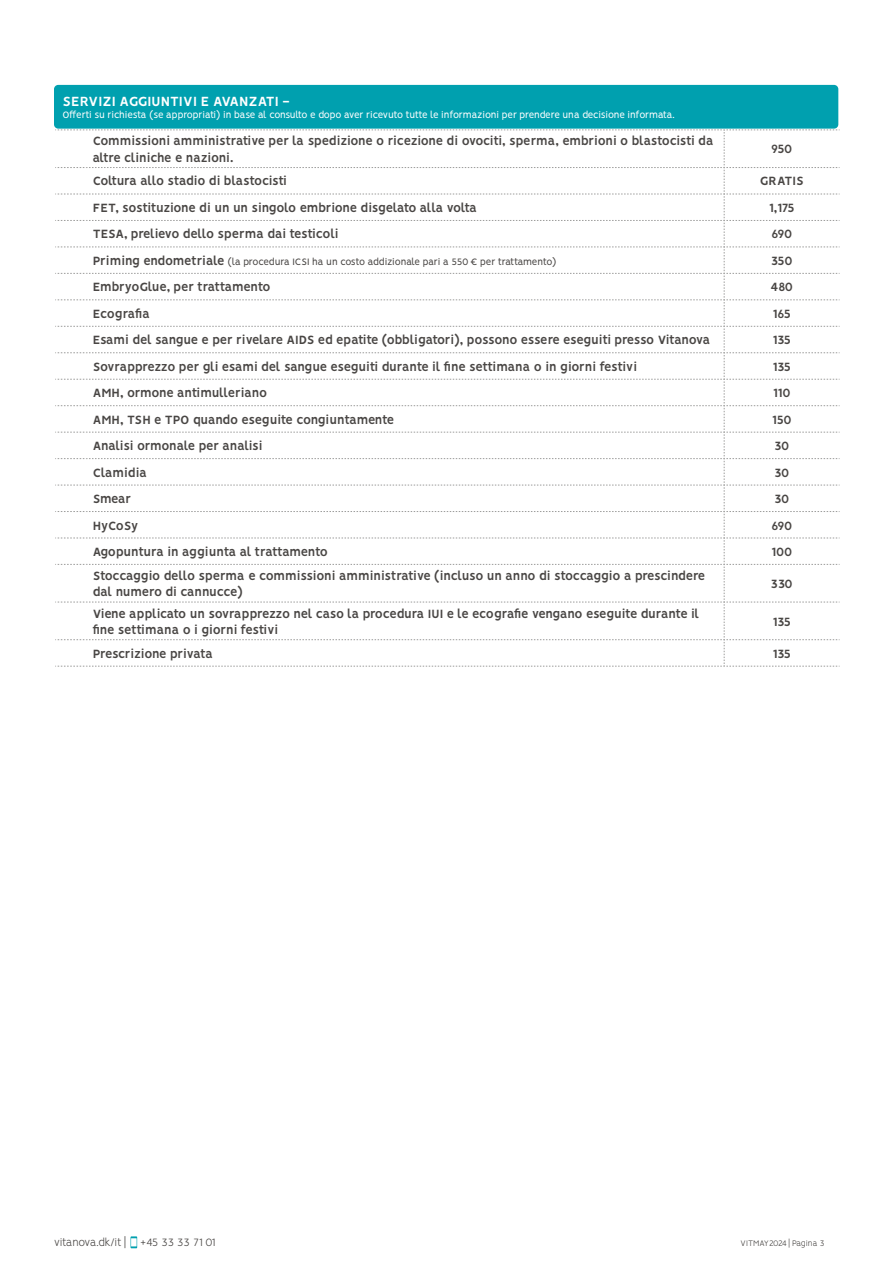
<style>
.page{position:relative;width:893px;height:1263px;background:#fff}
.page>*{position:absolute;margin:0;border:0;box-sizing:border-box;transform-origin:0 0}
.t1{font:700 15px "Vision";color:#fff}
.t2{font:700 13.5px/16.2px "Vision";letter-spacing:-.02em;color:#494644}
.t3{font:700 13.5px "Vision";color:#494644}
.t4{font:300 12px "Vision";letter-spacing:-.01em;color:#494644}
.t5{font:10.5px "Vision";letter-spacing:-.02em;color:#fff}
.t6{font:10.5px "Vision";letter-spacing:-.01em;color:#494644}
.t7{font:300 9px "Vision";color:#494644}
.s1{font-weight:700;font-size:13.5px}
</style>
<div class="page">
<svg style="left:131px;top:1236px;width:6px;height:12px"></svg>
<div style="left:131px;top:1238px;width:6px;height:8px;background:#fff"></div>
<svg style="left:55px;top:130px;width:785px;height:537px"></svg>
<div style="left:54px;top:85px;width:784px;height:44px;background:#00a0af;border-radius:4px"></div>
<p class="t1" style="left:63px;top:92px;width:229px">SERVIZI AGGIUNTIVI E AVANZATI -</p>
<p class="t5" style="left:63px;top:109px;width:614px">Offerti su richiesta (se appropriati) in base al consulto e dopo aver ricevuto tutte le informazioni per prendere una decisione informata.</p>
<p class="t2" style="left:93px;top:133px;width:623px">Commissioni amministrative per la spedizione o ricezione di ovociti, sperma, embrioni o blastocisti da altre cliniche e nazioni.</p>
<p class="t2" style="left:771px;top:141px;width:23px">950</p>
<p class="t2" style="left:93px;top:173px;width:196px">Coltura allo stadio di blastocisti</p>
<p class="t2" style="left:760px;top:173px;width:45px">GRATIS</p>
<p class="t2" style="left:93px;top:200px;width:386px">FET, sostituzione di un un singolo embrione disgelato alla volta</p>
<p class="t2" style="left:769px;top:200px;width:27px">1,175</p>
<p class="t2" style="left:93px;top:226px;width:247px">TESA, prelievo dello sperma dai testicoli</p>
<p class="t2" style="left:771px;top:226px;width:22px">690</p>
<p class="t6" style="left:93px;top:255px;width:465px"><span class="s1">Priming endometriale</span> (la procedura ICSI ha un costo addizionale pari a 550 € per trattamento)</p>
<p class="t2" style="left:771px;top:253px;width:23px">350</p>
<p class="t2" style="left:93px;top:279px;width:179px">EmbryoGlue, per trattamento</p>
<p class="t2" style="left:771px;top:279px;width:24px">480</p>
<p class="t2" style="left:93px;top:306px;width:59px">Ecografia</p>
<p class="t2" style="left:773px;top:306px;width:19px">165</p>
<p class="t2" style="left:93px;top:332px;width:619px">Esami del sangue e per rivelare AIDS ed epatite (obbligatori), possono essere eseguiti presso Vitanova</p>
<p class="t2" style="left:773px;top:332px;width:20px">135</p>
<p class="t2" style="left:93px;top:358px;width:546px">Sovrapprezzo per gli esami del sangue eseguiti durante il fine settimana o in giorni festivi</p>
<p class="t2" style="left:773px;top:358px;width:20px">135</p>
<p class="t2" style="left:93px;top:385px;width:176px">AMH, ormone antimulleriano</p>
<p class="t2" style="left:773px;top:385px;width:19px">110</p>
<p class="t2" style="left:93px;top:411px;width:303px">AMH, TSH e TPO quando eseguite congiuntamente</p>
<p class="t2" style="left:772px;top:411px;width:21px">150</p>
<p class="t2" style="left:93px;top:438px;width:171px">Analisi ormonale per analisi</p>
<p class="t2" style="left:774px;top:438px;width:16px">30</p>
<p class="t3" style="left:93px;top:464px;width:56px">Clamidia</p>
<p class="t2" style="left:774px;top:464px;width:16px">30</p>
<p class="t2" style="left:93px;top:491px;width:40px">Smear</p>
<p class="t2" style="left:774px;top:491px;width:16px">30</p>
<p class="t2" style="left:93px;top:517px;width:47px">HyCoSy</p>
<p class="t2" style="left:771px;top:517px;width:22px">690</p>
<p class="t2" style="left:93px;top:544px;width:237px">Agopuntura in aggiunta al trattamento</p>
<p class="t2" style="left:771px;top:544px;width:22px">100</p>
<p class="t2" style="left:93px;top:568px;width:614px">Stoccaggio dello sperma e commissioni amministrative (incluso un anno di stoccaggio a prescindere dal numero di cannucce)</p>
<p class="t2" style="left:771px;top:576px;width:23px">330</p>
<p class="t2" style="left:93px;top:605px;width:608px">Viene applicato un sovrapprezzo nel caso la procedura IUI e le ecografie vengano eseguite durante il fine settimana o i giorni festivi</p>
<p class="t2" style="left:773px;top:613px;width:20px">135</p>
<p class="t2" style="left:93px;top:645px;width:122px">Prescrizione privata</p>
<p class="t2" style="left:773px;top:645px;width:20px">135</p>
<p class="t4" style="left:54px;top:1235px;width:73px">vitanova.dk/it |</p>
<p class="t4" style="left:141px;top:1235px;width:76px">+45 33 33 71 01</p>
<p class="t7" style="left:741px;top:1238px;width:85px">VITMAY2024 | Pagina 3</p>
</div>
